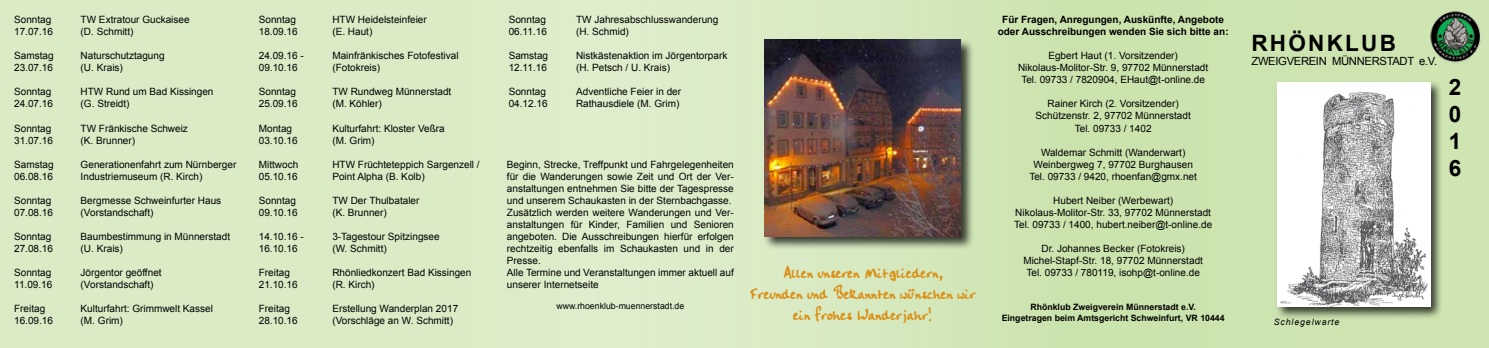
<style>
.page{position:relative;width:1489px;height:348px;background:#fff}
.page>*{position:absolute;margin:0;border:0;box-sizing:border-box;transform-origin:0 0}
.t1{font:700 22.5px/27px "Arial";letter-spacing:.1em;color:#000;text-align:justify}
.t2{font:17.5px/21px "Handwriting Plain";letter-spacing:.02em;color:#dc9017;text-align:center}
.t3{font:11.25px "Arial";letter-spacing:-.03em;color:#000}
.t4{font:10px/12px "Arial";color:#000}
.t5{font:700 10px/12px "Arial";color:#000;text-align:center}
.t6{font:700 8.75px/10.5px "Arial";color:#000;text-align:center}
.t7{font:8.75px "Arial";color:#000}
.t8{font:italic 8.75px "Arial";letter-spacing:.1em;color:#000}
</style>
<div class="page">
<div style="left:0;top:0;width:1488px;height:347px;background:#daebc5"></div>
<div style="left:574px;top:0;width:914px;height:347px;background:linear-gradient(to right,#ddedca,#c8e1a8)"></div>
<img style="left:1414px;top:5px;width:74px;height:69px">
<div style="left:763px;top:38px;width:211px;height:212px;background:#000;opacity:.75"></div>
<img style="left:764px;top:40px;width:196px;height:196px">
<div style="left:1275px;top:80px;width:167px;height:239px;background:#000;opacity:.75"></div>
<img style="left:1277px;top:83px;width:152px;height:223px">
<p class="t4" style="left:14px;top:14px;width:40px">Sonntag<br>17.07.16</p>
<p class="t4" style="left:14px;top:50px;width:41px">Samstag<br>23.07.16</p>
<p class="t4" style="left:14px;top:86px;width:40px">Sonntag<br>24.07.16</p>
<p class="t4" style="left:14px;top:122px;width:40px">Sonntag<br>31.07.16</p>
<p class="t4" style="left:14px;top:158px;width:41px">Samstag<br>06.08.16</p>
<p class="t4" style="left:14px;top:194px;width:40px">Sonntag<br>07.08.16</p>
<p class="t4" style="left:14px;top:230px;width:40px">Sonntag<br>27.08.16</p>
<p class="t4" style="left:14px;top:266px;width:40px">Sonntag<br>11.09.16</p>
<p class="t4" style="left:14px;top:302px;width:40px">Freitag<br>16.09.16</p>
<p class="t4" style="left:81px;top:14px;width:110px">TW Extratour Guckaisee (D. Schmitt)</p>
<p class="t4" style="left:81px;top:50px;width:85px">Naturschutztagung (U. Krais)</p>
<p class="t4" style="left:81px;top:86px;width:134px">HTW Rund um Bad Kissingen (G. Streidt)</p>
<p class="t4" style="left:81px;top:122px;width:109px">TW Fränkische Schweiz (K. Brunner)</p>
<p class="t4" style="left:81px;top:158px;width:157px">Generationenfahrt zum Nürnberger<br>Industriemuseum (R. Kirch)</p>
<p class="t4" style="left:81px;top:194px;width:142px">Bergmesse Schweinfurter Haus (Vorstandschaft)</p>
<p class="t4" style="left:81px;top:230px;width:151px">Baumbestimmung in Münnerstadt (U. Krais)</p>
<p class="t4" style="left:81px;top:266px;width:82px">Jörgentor geöffnet (Vorstandschaft)</p>
<p class="t4" style="left:81px;top:302px;width:134px">Kulturfahrt: Grimmwelt Kassel (M. Grim)</p>
<p class="t4" style="left:259px;top:14px;width:40px">Sonntag<br>18.09.16</p>
<p class="t4" style="left:259px;top:50px;width:47px">24.09.16 -<br>09.10.16</p>
<p class="t4" style="left:259px;top:86px;width:40px">Sonntag<br>25.09.16</p>
<p class="t4" style="left:259px;top:122px;width:40px">Montag<br>03.10.16</p>
<p class="t4" style="left:259px;top:158px;width:41px">Mittwoch<br>05.10.16</p>
<p class="t4" style="left:259px;top:194px;width:40px">Sonntag<br>09.10.16</p>
<p class="t4" style="left:259px;top:230px;width:47px">14.10.16 -<br>16.10.16</p>
<p class="t4" style="left:259px;top:266px;width:40px">Freitag<br>21.10.16</p>
<p class="t4" style="left:259px;top:302px;width:40px">Freitag<br>28.10.16</p>
<p class="t4" style="left:332px;top:14px;width:96px">HTW Heidelsteinfeier (E. Haut)</p>
<p class="t4" style="left:332px;top:50px;width:128px">Mainfränkisches Fotofestival (Fotokreis)</p>
<p class="t4" style="left:332px;top:86px;width:120px">TW Rundweg Münnerstadt (M. Köhler)</p>
<p class="t4" style="left:332px;top:122px;width:114px">Kulturfahrt: Kloster Veßra (M. Grim)</p>
<p class="t4" style="left:332px;top:158px;width:149px">HTW Früchteteppich Sargenzell /<br>Point Alpha (B. Kolb)</p>
<p class="t4" style="left:332px;top:194px;width:89px">TW Der Thulbataler (K. Brunner)</p>
<p class="t4" style="left:332px;top:230px;width:109px">3-Tagestour Spitzingsee (W. Schmitt)</p>
<p class="t4" style="left:332px;top:266px;width:140px">Rhönliedkonzert Bad Kissingen (R. Kirch)</p>
<p class="t4" style="left:332px;top:302px;width:127px">Erstellung Wanderplan 2017 (Vorschläge an W. Schmitt)</p>
<p class="t4" style="left:508px;top:14px;width:40px">Sonntag<br>06.11.16</p>
<p class="t4" style="left:508px;top:50px;width:41px">Samstag<br>12.11.16</p>
<p class="t4" style="left:508px;top:86px;width:40px">Sonntag<br>04.12.16</p>
<h1 class="t1" style="left:1448px;top:74px;width:14px">2<br>0<br>1<br>6</h1>
<p class="t5" style="left:997px;top:14px;width:232px">Für Fragen, Anregungen, Auskünfte, Angebote oder Ausschreibungen wenden Sie sich bitte an:</p>
<p class="t4" style="left:1018px;top:50px;width:192px;text-align:center">Egbert Haut (1. Vorsitzender)<br>Nikolaus-Molitor-Str. 9, 97702 Münnerstadt<br>Tel. 09733 / 7820904, EHaut@t-online.de</p>
<p class="t4" style="left:1035px;top:98px;width:157px;text-align:center">Rainer Kirch (2. Vorsitzender)<br>Schützenstr. 2, 97702 Münnerstadt<br>Tel. 09733 / 1402</p>
<p class="t4" style="left:1029px;top:146px;width:169px;text-align:center">Waldemar Schmitt (Wanderwart)<br>Weinbergweg 7, 97702 Burghausen<br>Tel. 09733 / 9420, rhoenfan@gmx.net</p>
<p class="t4" style="left:1014px;top:194px;width:200px;text-align:center">Hubert Neiber (Werbewart)<br>Nikolaus-Molitor-Str. 33, 97702 Münnerstadt<br>Tel. 09733 / 1400, hubert.neiber@t-online.de</p>
<p class="t4" style="left:1023px;top:242px;width:181px;text-align:center">Dr. Johannes Becker (Fotokreis)<br>Michel-Stapf-Str. 18, 97702 Münnerstadt<br>Tel. 09733 / 780119, isohp@t-online.de</p>
<p class="t6" style="left:1001px;top:302px;width:224px">Rhönklub Zweigverein Münnerstadt e.V.<br>Eingetragen beim Amtsgericht Schweinfurt, VR 10444</p>
<p class="t4" style="left:576px;top:14px;width:144px">TW Jahresabschlusswanderung (H. Schmid)</p>
<p class="t4" style="left:576px;top:50px;width:153px">Nistkästenaktion im Jörgentorpark (H. Petsch / U. Krais)</p>
<p class="t4" style="left:576px;top:86px;width:107px">Adventliche Feier in der<br>Rathausdiele (M. Grim)</p>
<h1 class="t1" style="left:1251px;top:30px;width:146px">RHÖNKLUB</h1>
<p class="t3" style="left:1251px;top:53px;width:187px">ZWEIGVEREIN MÜNNERSTADT e.V.</p>
<p class="t4" style="left:507px;top:158px;width:228px">Beginn, Strecke, Treffpunkt und Fahrgelegenheiten für die Wanderungen sowie Zeit und Ort der Ver&shy;anstaltungen entnehmen Sie bitte der Tagespresse und unserem Schaukasten in der Sternbachgasse.<br>Zusätzlich werden weitere Wanderungen und Ver&shy;anstaltungen für Kinder, Familien und Senioren angeboten. Die Ausschreibungen hierfür erfolgen rechtzeitig ebenfalls im Schaukasten und in der Presse.<br>Alle Termine und Veranstaltungen immer aktuell auf unserer Internetseite</p>
<p class="t7" style="left:556px;top:300px;width:129px">www.rhoenklub-muennerstadt.de</p>
<h2 class="t2" style="left:750px;top:262px;width:227px">Allen unseren Mitgliedern,<br>Freunden und Bekannten wünschen wir ein frohes Wanderjahr!</h2>
<p class="t8" style="left:1273px;top:315px;width:67px">Schlegelwarte</p>
</div>
